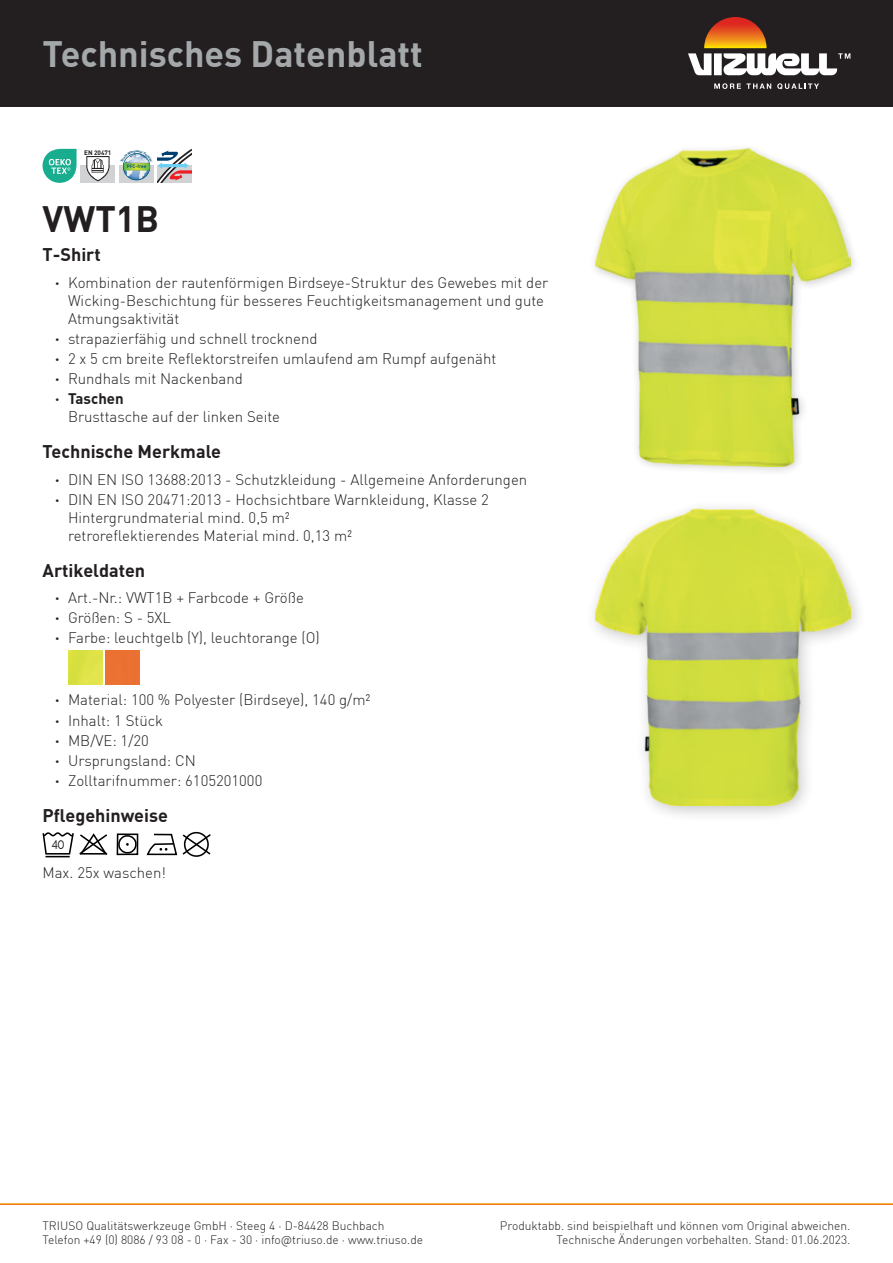
<style>
.page{position:relative;width:893px;height:1263px;background:#fff}
.page>*{position:absolute;margin:0;border:0;box-sizing:border-box;transform-origin:0 0}
.t1{font:700 36px "DIN Pro";color:#a4a8aa}
.t2{font:700 36px "DIN Pro";color:#231f20}
.t3{font:700 18px "DIN Pro";color:#231f20}
.t4{font:300 15px/20.1px "DIN Pro";color:#231f20}
.t5{font:12.45px "Big Smalls";color:#231f20;scale:.83 1}
.t6{font:300 12px/14.4px "DIN Pro";color:#231f20}
.t7{font:700 6.45px "DIN Pro";color:#231f20}
.t8{font:700 4.8px "DIN Pro";letter-spacing:-.005em;color:#005482}
.t9{font:700 3.3px "DIN Pro";color:#005482}
.s1{font-weight:700}
</style>
<div class="page">
<div style="left:0;top:0;width:893px;height:106px;background:#231f20"></div>
<svg style="left:714px;top:83px;width:57px;height:6px"></svg>
<svg style="left:777px;top:83px;width:42px;height:6px"></svg>
<svg style="left:688px;top:17px;width:162px;height:58px"></svg>
<hr style="left:0;top:1203px;width:893px;height:2px;background:#f47921">
<div style="left:584px;top:498px;width:283px;height:325px;background:#231f20;opacity:.25"></div>
<img style="left:595px;top:509px;width:255px;height:297px">
<img style="left:68px;top:651px;width:34px;height:34px">
<img style="left:106px;top:651px;width:34px;height:34px">
<div style="left:117px;top:833px;width:21px;height:22px;border:2px solid #000002"></div>
<svg style="left:146px;top:832px;width:65px;height:25px"></svg>
<svg style="left:43px;top:832px;width:65px;height:25px"></svg>
<svg style="left:116px;top:833px;width:23px;height:21px"></svg>
<img style="left:595px;top:149px;width:255px;height:317px">
<div style="left:81px;top:166px;width:34px;height:17px;background:#d1d2d4"></div>
<svg style="left:86px;top:156px;width:24px;height:25px"></svg>
<svg style="left:43px;top:149px;width:34px;height:34px"></svg>
<div style="left:119px;top:166px;width:34px;height:17px;background:#d1d2d4"></div>
<svg style="left:121px;top:149px;width:70px;height:34px"></svg>
<h1 class="t1" style="left:43px;top:30px;width:382px">Technisches Datenblatt</h1>
<p class="t7" style="left:84px;top:148px;width:29px">EN 20471</p>
<p class="t9" style="left:135px;top:149px;width:4px">w</p>
<p class="t8" style="left:127px;top:164px;width:21px">PFC-free</p>
<h1 class="t2" style="left:43px;top:195px;width:118px">VWT1B</h1>
<p class="t3" style="left:43px;top:243px;width:60px">T-Shirt</p>
<p class="t4" style="left:68px;top:273px;width:482px;line-height:18px;text-indent:-13px"><span class="s1">ˁ</span> Kombination der rautenförmigen Birdseye-Struktur des Gewebes mit der<br>Wicking-Beschichtung für besseres Feuchtigkeitsmanagement und gute<br>Atmungsaktivität</p>
<p class="t4" style="left:55px;top:328px;width:442px"><span class="s1">ˁ</span> strapazierfähig und schnell trocknend<br><span class="s1">ˁ</span> 2 x 5 cm breite Reflektorstreifen umlaufend am Rumpf aufgenäht <span class="s1">ˁ</span> Rundhals mit Nackenband<br><span class="s1">ˁ Taschen</span></p>
<p class="t4" style="left:68px;top:406px;width:214px">Brusttasche auf der linken Seite</p>
<p class="t3" style="left:43px;top:440px;width:180px">Technische Merkmale</p>
<p class="t4" style="left:55px;top:469px;width:473px"><span class="s1">ˁ</span> DIN EN ISO 13688:2013 - Schutzkleidung - Allgemeine Anforderungen <span class="s1">ˁ</span> DIN EN ISO 20471:2013 - Hochsichtbare Warnkleidung, Klasse 2</p>
<p class="t4" style="left:68px;top:508px;width:286px;line-height:18px">Hintergrundmaterial mind. 0,5 m² retroreflektierendes Material mind. 0,13 m²</p>
<p class="t3" style="left:43px;top:558px;width:104px">Artikeldaten</p>
<p class="t4" style="left:55px;top:587px;width:266px"><span class="s1">ˁ</span> Art.-Nr.: VWT1B + Farbcode + Größe<br><span class="s1">ˁ</span> Größen: S - 5XL<br><span class="s1">ˁ</span> Farbe: leuchtgelb (Y), leuchtorange (O)</p>
<p class="t4" style="left:55px;top:690px;width:317px"><span class="s1">ˁ</span> Material: 100 % Polyester (Birdseye), 140 g/m² <span class="s1">ˁ</span> Inhalt: 1 Stück<br><span class="s1">ˁ</span> MB/VE: 1/20<br><span class="s1">ˁ</span> Ursprungsland: CN<br><span class="s1">ˁ</span> Zolltarifnummer: 6105201000</p>
<p class="t3" style="left:43px;top:803px;width:127px">Pflegehinweise</p>
<p class="t5" style="left:52px;top:836px;width:17px">40</p>
<p class="t4" style="left:43px;top:863px;width:125px">Max. 25x waschen!</p>
<p class="t6" style="left:43px;top:1218px;width:382px">TRIUSO Qualitätswerkzeuge GmbH · Steeg 4 · D-84428 Buchbach<br>Telefon +49 (0) 8086 / 93 08 - 0 · Fax - 30 · info@triuso.de · www.triuso.de</p>
<p class="t6" style="left:500px;top:1218px;width:352px;text-align:right">Produktabb. sind beispielhaft und können vom Original abweichen.<br>Technische Änderungen vorbehalten. Stand: 01.06.2023.</p>
</div>
